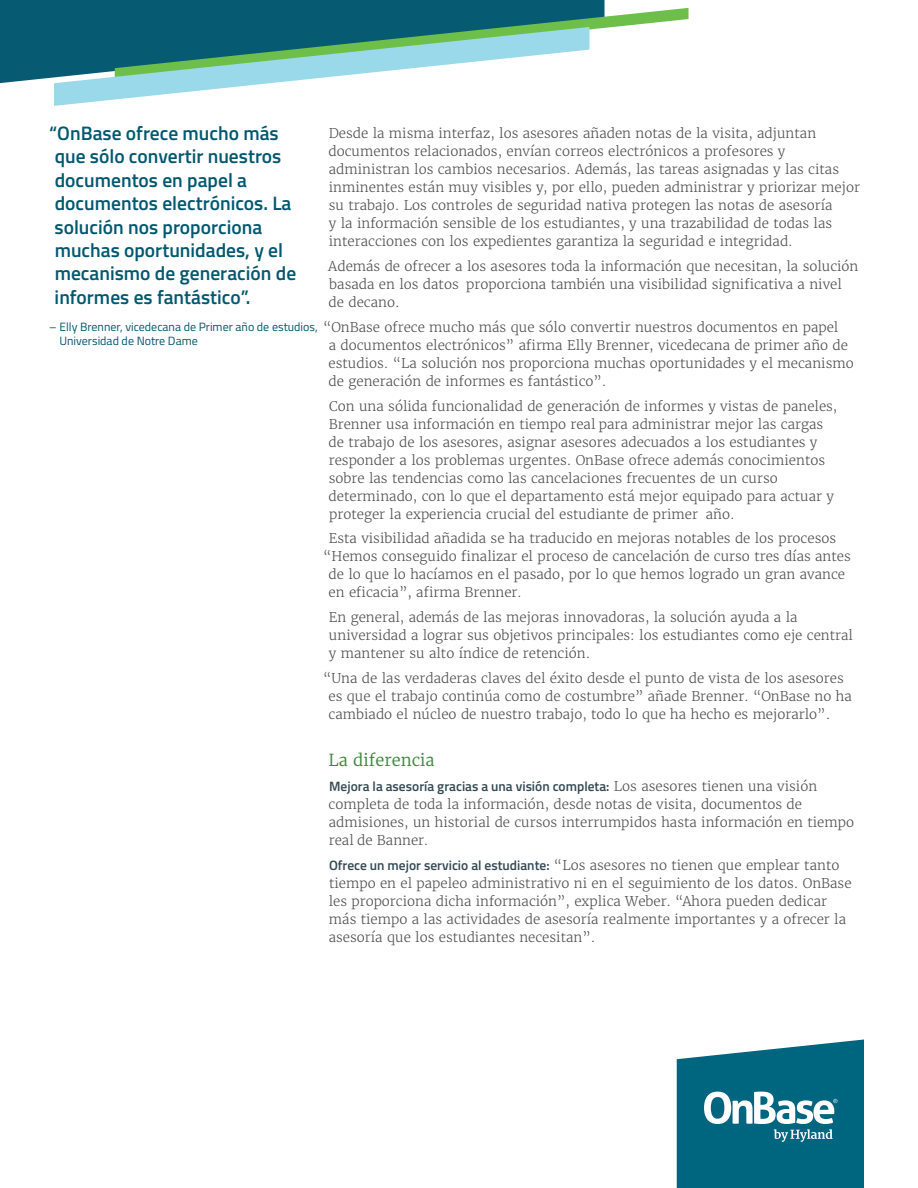
<style>
.page{position:relative;width:918px;height:1188px;background:#fff}
.page>*{position:absolute;margin:0;border:0;box-sizing:border-box;transform-origin:0 0}
.t1{font:600 19.5px/23.4px "Titillium";color:#00586f}
.t2{font:16.5px "Merriweather ST";color:#40873f}
.t3{font:600 13.5px "Titillium";color:#324853}
.t4{font:300 13.35px/18px "Merriweather ST";color:#4d4d4f}
.t5{font:12px/14.4px "Titillium";color:#00586f}
.s1{font-family:"Merriweather ST";font-weight:300;font-size:13.35px;color:#4d4d4f}
.s2{font-family:"Titillium";font-weight:600;font-size:13.5px;color:#324853}
</style>
<div class="page">
<svg style="left:677px;top:1040px;width:187px;height:148px;background:#267b92"></svg>
<div style="left:0;top:0;width:604px;height:83px;background:#065a71"></div>
<svg style="left:54px;top:8px;width:634px;height:98px"></svg>
<h1 class="t1" style="left:49px;top:120px;width:248px">“OnBase ofrece mucho más que sólo convertir nuestros documentos en papel a documentos electrónicos. La solución nos proporciona muchas oportunidades, y el mecanismo de generación de informes es fantástico”.</h1>
<p class="t5" style="left:59px;top:319px;width:260px;text-indent:-10px">– Elly Brenner, vicedecana de Primer año de estudios,<br>Universidad de Notre Dame</p>
<p class="t4" style="left:329px;top:125px;width:533px">Desde la misma interfaz, los asesores añaden notas de la visita, adjuntan documentos relacionados, envían correos electrónicos a profesores y administran los cambios necesarios. Además, las tareas asignadas y las citas inminentes están muy visibles y, por ello, pueden administrar y priorizar mejor su trabajo. Los controles de seguridad nativa protegen las notas de asesoría<br>y la información sensible de los estudiantes, y una trazabilidad de todas las interacciones con los expedientes garantiza la seguridad e integridad.</p>
<p class="t4" style="left:328px;top:257px;width:532px">Además de ofrecer a los asesores toda la información que necesitan, la solución basada en los datos proporciona también una visibilidad significativa a nivel de decano.</p>
<p class="t4" style="left:329px;top:318px;width:527px;text-indent:-6px">“OnBase ofrece mucho más que sólo convertir nuestros documentos en papel<br>a documentos electrónicos” afirma Elly Brenner, vicedecana de primer año de estudios. “La solución nos proporciona muchas oportunidades y el mecanismo de generación de informes es fantástico”.</p>
<p class="t4" style="left:329px;top:397px;width:510px">Con una sólida funcionalidad de generación de informes y vistas de paneles, Brenner usa información en tiempo real para administrar mejor las cargas de trabajo de los asesores, asignar asesores adecuados a los estudiantes y responder a los problemas urgentes. OnBase ofrece además conocimientos sobre las tendencias como las cancelaciones frecuentes de un curso determinado, con lo que el departamento está mejor equipado para actuar y proteger la experiencia crucial del estudiante de primer año.</p>
<p class="t4" style="left:329px;top:530px;width:509px">Esta visibilidad añadida se ha traducido en mejoras notables de los procesos</p>
<p class="t4" style="left:323px;top:548px;width:529px">“Hemos conseguido finalizar el proceso de cancelación de curso tres días antes</p>
<p class="t4" style="left:329px;top:566px;width:518px">de lo que lo hacíamos en el pasado, por lo que hemos logrado un gran avance</p>
<p class="t4" style="left:329px;top:584px;width:195px">en eficacia”, afirma Brenner.</p>
<p class="t4" style="left:329px;top:608px;width:526px">En general, además de las mejoras innovadoras, la solución ayuda a la universidad a lograr sus objetivos principales: los estudiantes como eje central y mantener su alto índice de retención.</p>
<p class="t4" style="left:329px;top:669px;width:525px;text-indent:-6px">“Una de las verdaderas claves del éxito desde el punto de vista de los asesores es que el trabajo continúa como de costumbre” añade Brenner. “OnBase no ha cambiado el núcleo de nuestro trabajo, todo lo que ha hecho es mejorarlo”.</p>
<p class="t2" style="left:328px;top:750px;width:108px">La diferencia</p>
<p class="t3" style="left:329px;top:776px;width:490px">Mejora la asesoría gracias a una visión completa: <span class="s1">Los asesores tienen una visión</span></p>
<p class="t4" style="left:329px;top:795px;width:527px">completa de toda la información, desde notas de visita, documentos de admisiones, un historial de cursos interrumpidos hasta información en tiempo real de Banner.</p>
<p class="t4" style="left:329px;top:856px;width:524px"><span class="s2">Ofrece un mejor servicio al estudiante:</span> “Los asesores no tienen que emplear tanto tiempo en el papeleo administrativo ni en el seguimiento de los datos. OnBase les proporciona dicha información”, explica Weber. “Ahora pueden dedicar más tiempo a las actividades de asesoría realmente importantes y a ofrecer la asesoría que los estudiantes necesitan”.</p>
</div>
